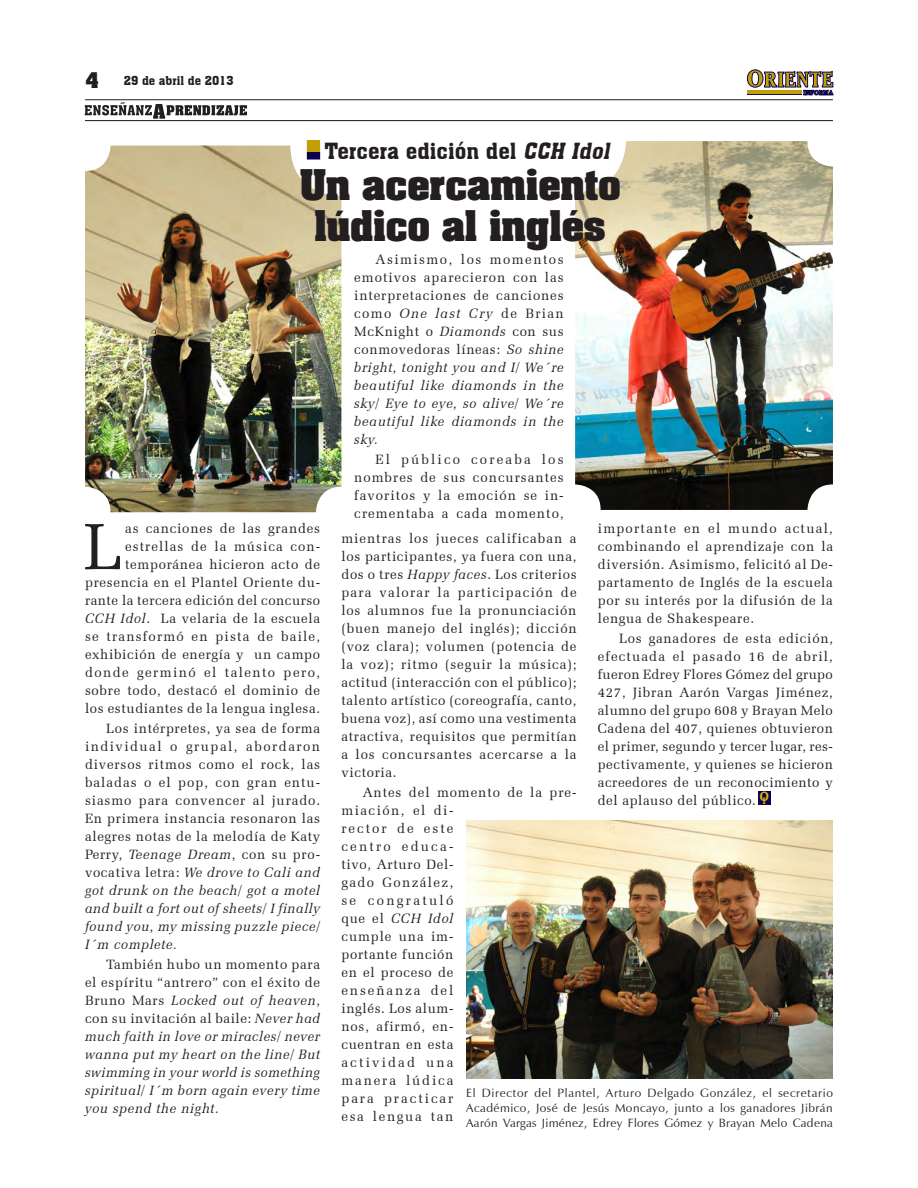
<style>
.page{position:relative;width:918px;height:1188px;background:#fff}
.page>*{position:absolute;margin:0;border:0;box-sizing:border-box;transform-origin:0 0}
.CUERPO_DE_TEXTOO_OK{font:65.85px "Zapf Elliptical 711 BT";color:#231f20}
.titulo{font:700 36px/40.5px "Aachen";color:#231f20;text-align:center}
.balazo{font:21.75px "Aachen BT";color:#231f20}
.t1{font:700 21px "Aachen BT";color:#231f20}
.t2{font:700 15px "Oranda BT";color:#deb308}
.CUERPO_DE_TEXTOO_OK-2{font:13.5px/18px "Zapf Elliptical 711 BT";letter-spacing:.05em;color:#231f20;text-align:justify}
.CUERPO_DE_TEXTOO_OK-3{font:italic 13.5px/18px "Zapf Elliptical 711 BT";letter-spacing:.05em;color:#231f20;text-align:justify}
.CUERPO_DE_TEXTOO_OK-4{font:13.5px/18px "Zapf Elliptical 711 BT";letter-spacing:.105em;color:#231f20}
.Pie{font:12px/15px "Zapf Humanist 601 BT";letter-spacing:.025em;color:#231f20;text-align:justify}
.t3{font:12px "Aachen BT";color:#231f20}
.t4{font:700 10.5px "Oranda BT";color:#deb308}
.s1{font-style:italic}
.s2{font-style:normal}
</style>
<div class="page">
<img style="left:85px;top:146px;width:256px;height:366px">
<img style="left:575px;top:141px;width:258px;height:369px">
<img style="left:466px;top:821px;width:367px;height:258px">
<div style="left:307px;top:140px;width:13px;height:12px;background:#c39f06"></div>
<div style="left:307px;top:152px;width:13px;height:8px;background:#0a024e;border:2px solid #0a024e"></div>
<div style="left:758px;top:791px;width:13px;height:14px;background:#0a024e"></div>
<svg style="left:85px;top:103px;width:162px;height:16px"></svg>
<hr style="left:85px;top:99px;width:748px;height:1px;background:#231f20">
<hr style="left:85px;top:120px;width:748px;height:1px;background:#231f20">
<svg style="left:747px;top:70px;width:16px;height:17px"></svg>
<div style="left:747px;top:70px;width:16px;height:17px;border:1px solid #0a024e;border-radius:50%"></div>
<div style="left:752px;top:72px;width:7px;height:13px;background:#fff;border-radius:50%"></div>
<div style="left:752px;top:72px;width:7px;height:13px;border:1px solid #0a024e;border-radius:50%"></div>
<svg style="left:764px;top:71px;width:69px;height:24px"></svg>
<div style="left:747px;top:90px;width:54px;height:5px;background:#c39f06"></div>
<p class="t1" style="left:85px;top:67px;width:16px">4</p>
<p class="t3" style="left:124px;top:73px;width:111px">29 de abril de 2013</p>
<p class="balazo" style="left:324px;top:137px;width:291px">Tercera edición del <span class="s1">CCH Idol</span></p>
<p class="titulo" style="left:299px;top:163px;width:323px">Un acercamiento lúdico al inglés</p>
<p class="CUERPO_DE_TEXTOO_OK-3" style="left:354px;top:250px;width:211px;text-indent:21px"><span class="s2">Asimismo, los momentos emotivos aparecieron con las interpretaciones de canciones como</span> One last Cry <span class="s2">de Brian McKnight o</span> Diamonds <span class="s2">con sus conmovedoras líneas:</span> So shine bright, tonight you and I/ We´re beautiful like diamonds in the sky/ Eye to eye, so alive/ We´re beautiful like diamonds in the sky.</p>
<p class="CUERPO_DE_TEXTOO_OK-2" style="left:354px;top:450px;width:211px;text-indent:21px">El público coreaba los nombres de sus concursantes favoritos y la emoción se in&shy;crementaba a cada momento,</p>
<p class="CUERPO_DE_TEXTOO_OK-2" style="left:85px;top:520px;width:237px;text-align:right">as canciones de las grandes estrellas de la música con&shy;temporánea hicieron acto de presencia en el Plantel Oriente du&shy;rante la tercera edición del concurso<br><span class="s1">CCH Idol</span>. La velaria de la escuela se transformó en pista de baile, exhibición de energía y un campo donde germinó el talento pero, sobre todo, destacó el dominio de los estudiantes de la lengua inglesa.</p>
<p class="CUERPO_DE_TEXTOO_OK-2" style="left:85px;top:720px;width:237px;text-indent:21px">Los intérpretes, ya sea de forma individual o grupal, abordaron diversos ritmos como el rock, las baladas o el pop, con gran entu&shy;siasmo para convencer al jurado.<br>En primera instancia resonaron las alegres notas de la melodía de Katy Perry, <span class="s1">Teenage Dream</span>, con su pro&shy;vocativa letra: <span class="s1">We drove to Cali and got drunk on the beach/ got a motel and built a fort out of sheets/ I finally found you, my missing puzzle piece/ I´m complete.</span></p>
<p class="CUERPO_DE_TEXTOO_OK-3" style="left:85px;top:956px;width:237px;text-indent:21px"><span class="s2">También hubo un momento para el espíritu “antrero” con el éxito de Bruno Mars</span> Locked out of heaven<span class="s2">, con su invitación al baile:</span> Never had much faith in love or miracles/ never wanna put my heart on the line/ But swimming in your world is something spiritual/ I´m born again every time you spend the night.</p>
<p class="CUERPO_DE_TEXTOO_OK" style="left:84px;top:508px;width:40px">L</p>
<p class="CUERPO_DE_TEXTOO_OK-2" style="left:598px;top:520px;width:237px">importante en el mundo actual, combinando el aprendizaje con la diversión. Asimismo, felicitó al De&shy;partamento de Inglés de la escuela por su interés por la difusión de la lengua de Shakespeare.</p>
<p class="CUERPO_DE_TEXTOO_OK-2" style="left:598px;top:630px;width:237px;text-indent:21px">Los ganadores de esta edición, efectuada el pasado 16 de abril, fueron Edrey Flores Gómez del grupo 427, Jibran Aarón Vargas Jiménez, alumno del grupo 608 y Brayan Melo Cadena del 407, quienes obtuvieron el primer, segundo y tercer lugar, res&shy;pectivamente, y quienes se hicieron acreedores de un reconocimiento y del aplauso del público.</p>
<p class="CUERPO_DE_TEXTOO_OK-2" style="left:341px;top:529px;width:237px">mientras los jueces calificaban a los participantes, ya fuera con una, dos o tres <span class="s1">Happy faces</span>. Los criterios para valorar la participación de los alumnos fue la pronunciación (buen manejo del inglés); dicción (voz clara); volumen (potencia de la voz); ritmo (seguir la música); actitud (interacción con el público); talento artístico (coreografía, canto, buena voz), así como una vestimenta atractiva, requisitos que permitían a los concursantes acercarse a la victoria.</p>
<p class="CUERPO_DE_TEXTOO_OK-4" style="left:341px;top:783px;width:237px;text-indent:21px">Antes del momento de la pre&shy;miación, el di-<br>rector de este<br>centro educa-<br>tivo, Arturo Del-<br>gado González,<br>se congratuló<br>que el <span class="s1">CCH Idol<br></span>cumple una im-<br>portante función<br>en el proceso de<br>enseñanza del<br>inglés. Los alum-<br>nos, afirmó, en-<br>cuentran en esta<br>actividad una<br>manera lúdica<br>para practicar<br>esa lengua tan</p>
<p class="t2" style="left:760px;top:788px;width:11px">O</p>
<p class="t4" style="left:763px;top:794px;width:4px">I</p>
<p class="Pie" style="left:466px;top:1085px;width:368px">El Director del Plantel, Arturo Delgado González, el secretario Académico, José de Jesús Moncayo, junto a los ganadores Jibrán Aarón Vargas Jiménez, Edrey Flores Gómez y Brayan Melo Cadena</p>
</div>
